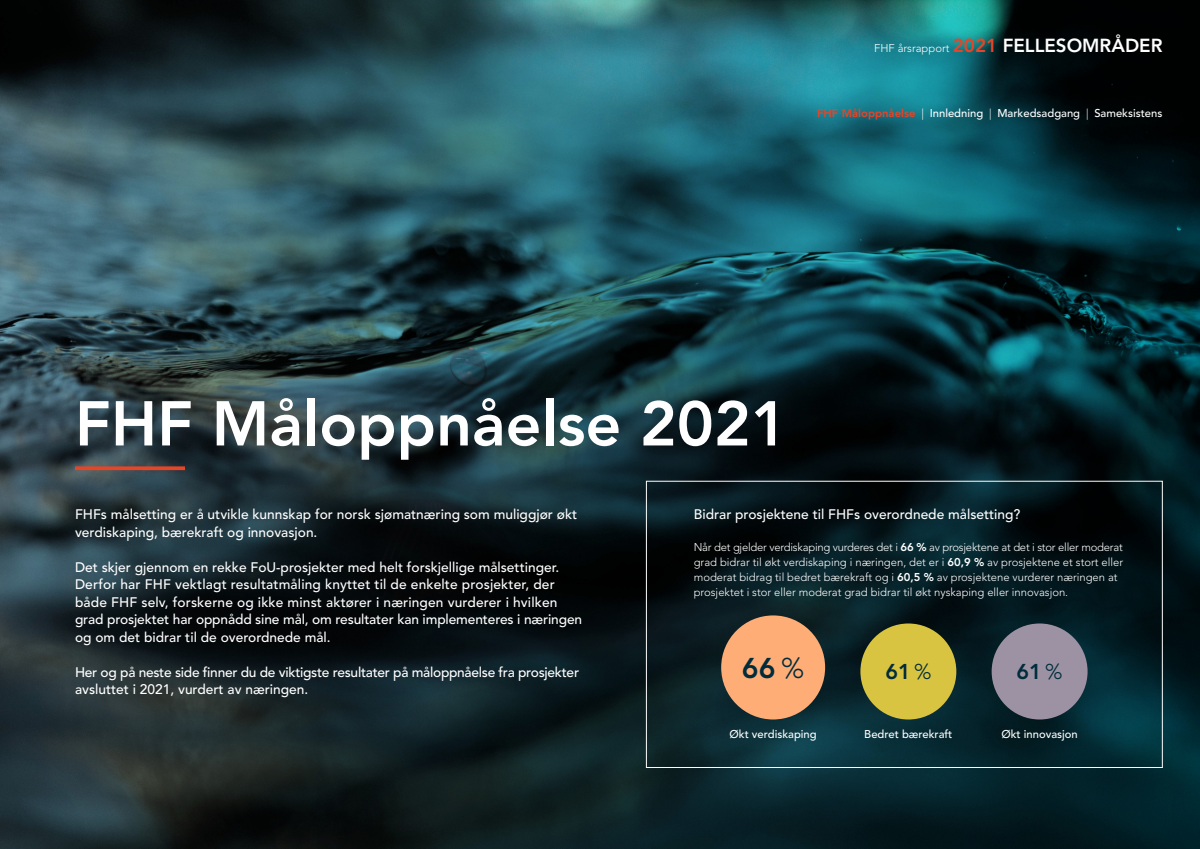
<style>
.page{position:relative;width:1200px;height:849px;background:#fff}
.page>*{position:absolute;margin:0;border:0;box-sizing:border-box;transform-origin:0 0}
.t1{font:800 62.5px "Avenir LT";color:#fff}
.t2{font:800 28.38px "Avenir LT";color:#002c3b}
.t3{font:800 21.31px "Avenir LT";color:#002c3b}
.FHF_Brødtekst{font:500 13.75px/17.5px "Avenir LT";color:#fff}
.FHF_Brødtekst-2{font:500 13.75px/17.5px "Avenir LT";letter-spacing:-.02em;color:#fff}
.FHF_Brødtekst-3{font:300 11.25px/15px "Avenir LT";color:#fff}
.FHF_Ingress{font:500 11.25px "Avenir LT";color:#fff}
.FHF_Brødtekst-4{font:500 11.25px "Avenir LT";color:#fff}
.FHF_Ingress-2{font:300 11.25px "Avenir LT";color:#fff}
.s1{font-weight:800;font-size:18.75px;color:#e84427}
.s2{font-weight:800;font-size:18.75px}
.s3{font-weight:800;color:#e84427}
.s4{font-weight:300}
.s5{font-weight:800}
</style>
<div class="page">
<img style="left:0;top:0;width:1200px;height:848px">
<svg style="left:75px;top:466px;width:110px;height:4px"></svg>
<div style="left:721px;top:615px;width:104px;height:104px;background:#fead77;border-radius:50%"></div>
<div style="left:860px;top:623px;width:96px;height:96px;background:#d8c441;border-radius:50%"></div>
<div style="left:992px;top:623px;width:96px;height:96px;background:#9d92a3;border-radius:50%"></div>
<p class="FHF_Ingress-2" style="left:874px;top:41px;width:290px">FHF årsrapport <span class="s1">2021</span> <span class="s2">FELLESOMRÅDER</span></p>
<p class="FHF_Ingress" style="left:817px;top:107px;width:347px"><span class="s3">FHF Måloppnåelse</span> <span class="s4">|</span> Innledning <span class="s4">|</span> Markedsadgang <span class="s4">|</span> Sameksistens</p>
<p class="t1" style="left:75px;top:386px;width:714px">FHF Måloppnåelse 2021</p>
<p class="FHF_Brødtekst" style="left:75px;top:506px;width:504px">FHFs målsetting er å utvikle kunnskap for norsk sjømatnæring som muliggjør økt verdiskaping, bærekraft og innovasjon.</p>
<p class="FHF_Brødtekst" style="left:75px;top:558px;width:509px">Det skjer gjennom en rekke FoU-prosjekter med helt forskjellige målsettinger.<br>Derfor har FHF vektlagt resultatmåling knyttet til de enkelte prosjekter, der både FHF selv, forskerne og ikke minst aktører i næringen vurderer i hvilken grad prosjektet har oppnådd sine mål, om resultater kan implementeres i næringen og om det bidrar til de overordnede mål.</p>
<p class="FHF_Brødtekst-2" style="left:75px;top:663px;width:506px">Her og på neste side finner du de viktigste resultater på måloppnåelse fra prosjekter avsluttet i 2021, vurdert av næringen.</p>
<p class="FHF_Brødtekst" style="left:694px;top:506px;width:328px">Bidrar prosjektene til FHFs overordnede målsetting?</p>
<p class="FHF_Brødtekst-3" style="left:694px;top:539px;width:431px">Når det gjelder verdiskaping vurderes det i <span class="s5">66 %</span> av prosjektene at det i stor eller moderat grad bidrar til økt verdiskaping i næringen, det er i <span class="s5">60,9 %</span> av prosjektene et stort eller moderat bidrag til bedret bærekraft og i <span class="s5">60,5 %</span> av prosjektene vurderer næringen at prosjektet i stor eller moderat grad bidrar til økt nyskaping eller innovasjon.</p>
<p class="t2" style="left:742px;top:651px;width:64px">66 <span class="s4">%</span></p>
<p class="t3" style="left:885px;top:659px;width:47px">61 <span class="s4">%</span></p>
<p class="t3" style="left:1017px;top:659px;width:47px">61 <span class="s4">%</span></p>
<p class="FHF_Brødtekst-4" style="left:730px;top:727px;width:89px">Økt verdiskaping</p>
<p class="FHF_Brødtekst-4" style="left:864px;top:727px;width:90px">Bedret bærekraft</p>
<p class="FHF_Brødtekst-4" style="left:1001px;top:727px;width:78px">Økt innovasjon</p>
</div>
